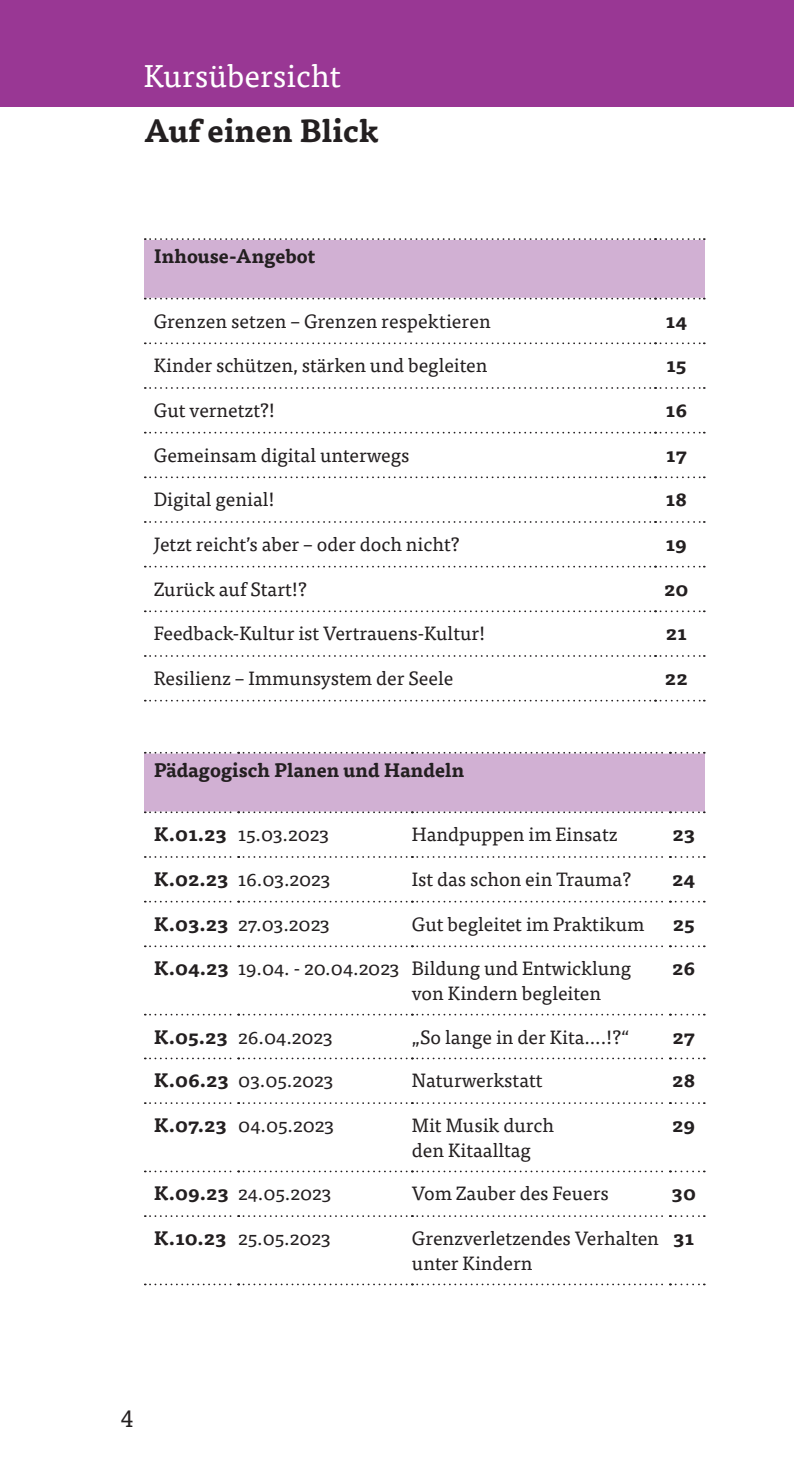
<style>
.page{position:relative;width:794px;height:1474px;background:#fff}
.page>*{position:absolute;margin:0;border:0;box-sizing:border-box;transform-origin:0 0}
.t1{font:31.5px "Tisa Pro";color:#fff}
.t2{font:700 31.5px "Tisa Pro";color:#231f20}
.t3{font:24.5px "Tisa Pro";color:#231f20}
.t4{font:19.25px/24.5px "Tisa Pro";color:#231f20}
.t5{font:700 19.25px "Tisa Pro";color:#231f20}
</style>
<div class="page">
<div style="left:0;top:0;width:794px;height:107px;background:#993794"></div>
<div style="left:144px;top:239px;width:560px;height:60px;background:#d1b0d3"></div>
<svg style="left:145px;top:238px;width:560px;height:2px"></svg>
<svg style="left:145px;top:298px;width:560px;height:1px"></svg>
<svg style="left:145px;top:342px;width:560px;height:359px"></svg>
<div style="left:144px;top:752px;width:560px;height:60px;background:#d1b0d3"></div>
<svg style="left:145px;top:752px;width:560px;height:1px"></svg>
<svg style="left:145px;top:811px;width:560px;height:2px"></svg>
<svg style="left:145px;top:856px;width:560px;height:1px"></svg>
<svg style="left:145px;top:900px;width:560px;height:2px"></svg>
<svg style="left:145px;top:945px;width:560px;height:2px"></svg>
<svg style="left:145px;top:1013px;width:560px;height:2px"></svg>
<svg style="left:145px;top:1057px;width:560px;height:2px"></svg>
<svg style="left:145px;top:1102px;width:560px;height:1px"></svg>
<svg style="left:145px;top:1170px;width:560px;height:2px"></svg>
<svg style="left:145px;top:1215px;width:560px;height:1px"></svg>
<svg style="left:145px;top:1283px;width:560px;height:2px"></svg>
<p class="t1" style="left:144px;top:53px;width:198px">Kursübersicht</p>
<p class="t2" style="left:144px;top:106px;width:236px">Auf einen Blick</p>
<p class="t5" style="left:154px;top:240px;width:163px">Inhouse-Angebot</p>
<p class="t4" style="left:154px;top:307px;width:338px">Grenzen setzen – Grenzen respektieren</p>
<p class="t5" style="left:665px;top:305px;width:23px">14</p>
<p class="t4" style="left:154px;top:352px;width:335px">Kinder schützen, stärken und begleiten</p>
<p class="t5" style="left:666px;top:350px;width:22px">15</p>
<p class="t4" style="left:154px;top:397px;width:123px">Gut vernetzt?!</p>
<p class="t5" style="left:665px;top:394px;width:23px">16</p>
<p class="t4" style="left:154px;top:441px;width:257px">Gemeinsam digital unterwegs</p>
<p class="t5" style="left:666px;top:439px;width:23px">17</p>
<p class="t4" style="left:154px;top:486px;width:122px">Digital genial!</p>
<p class="t5" style="left:665px;top:484px;width:24px">18</p>
<p class="t4" style="left:154px;top:531px;width:307px">Jetzt reicht’s aber – oder doch nicht?</p>
<p class="t5" style="left:665px;top:528px;width:23px">19</p>
<p class="t4" style="left:154px;top:575px;width:154px">Zurück auf Start!?</p>
<p class="t5" style="left:664px;top:573px;width:26px">20</p>
<p class="t4" style="left:154px;top:620px;width:333px">Feedback-Kultur ist Vertrauens-Kultur!</p>
<p class="t5" style="left:665px;top:617px;width:23px">21</p>
<p class="t4" style="left:154px;top:664px;width:301px">Resilienz – Immunsystem der Seele</p>
<p class="t5" style="left:665px;top:662px;width:24px">22</p>
<p class="t5" style="left:154px;top:754px;width:312px">Pädagogisch Planen und Handeln</p>
<p class="t5" style="left:154px;top:818px;width:75px">K.01.23</p>
<p class="t4" style="left:238px;top:821px;width:92px">15.03.2023</p>
<p class="t4" style="left:412px;top:821px;width:207px">Handpuppen im Einsatz</p>
<p class="t5" style="left:672px;top:818px;width:24px">23</p>
<p class="t5" style="left:154px;top:863px;width:76px">K.02.23</p>
<p class="t4" style="left:238px;top:865px;width:94px">16.03.2023</p>
<p class="t4" style="left:412px;top:865px;width:221px">Ist das schon ein Trauma?</p>
<p class="t5" style="left:672px;top:863px;width:25px">24</p>
<p class="t5" style="left:154px;top:908px;width:76px">K.03.23</p>
<p class="t4" style="left:238px;top:910px;width:93px">27.03.2023</p>
<p class="t4" style="left:412px;top:910px;width:234px">Gut begleitet im Praktikum</p>
<p class="t5" style="left:672px;top:908px;width:24px">25</p>
<p class="t5" style="left:154px;top:952px;width:77px">K.04.23</p>
<p class="t4" style="left:238px;top:955px;width:163px">19.04. - 20.04.2023</p>
<p class="t4" style="left:412px;top:955px;width:221px">Bildung und Entwicklung von Kindern begleiten</p>
<p class="t5" style="left:672px;top:952px;width:25px">26</p>
<p class="t5" style="left:154px;top:1021px;width:76px">K.05.23</p>
<p class="t4" style="left:238px;top:1023px;width:96px">26.04.2023</p>
<p class="t4" style="left:412px;top:1023px;width:219px">„So lange in der Kita….!?“</p>
<p class="t5" style="left:672px;top:1021px;width:24px">27</p>
<p class="t5" style="left:154px;top:1064px;width:77px">K.06.23</p>
<p class="t4" style="left:238px;top:1067px;width:97px">03.05.2023</p>
<p class="t4" style="left:412px;top:1067px;width:132px">Naturwerkstatt</p>
<p class="t5" style="left:672px;top:1064px;width:25px">28</p>
<p class="t5" style="left:154px;top:1109px;width:75px">K.07.23</p>
<p class="t4" style="left:238px;top:1111px;width:97px">04.05.2023</p>
<p class="t4" style="left:412px;top:1111px;width:144px">Mit Musik durch den Kitaalltag</p>
<p class="t5" style="left:672px;top:1109px;width:25px">29</p>
<p class="t5" style="left:154px;top:1177px;width:77px">K.09.23</p>
<p class="t4" style="left:238px;top:1180px;width:95px">24.05.2023</p>
<p class="t4" style="left:412px;top:1180px;width:198px">Vom Zauber des Feuers</p>
<p class="t5" style="left:671px;top:1177px;width:26px">30</p>
<p class="t5" style="left:154px;top:1222px;width:74px">K.10.23</p>
<p class="t4" style="left:238px;top:1224px;width:94px">25.05.2023</p>
<p class="t4" style="left:412px;top:1224px;width:248px">Grenzverletzendes Verhalten unter Kindern</p>
<p class="t5" style="left:673px;top:1222px;width:23px">31</p>
<p class="t3" style="left:120px;top:1400px;width:15px">4</p>
</div>
